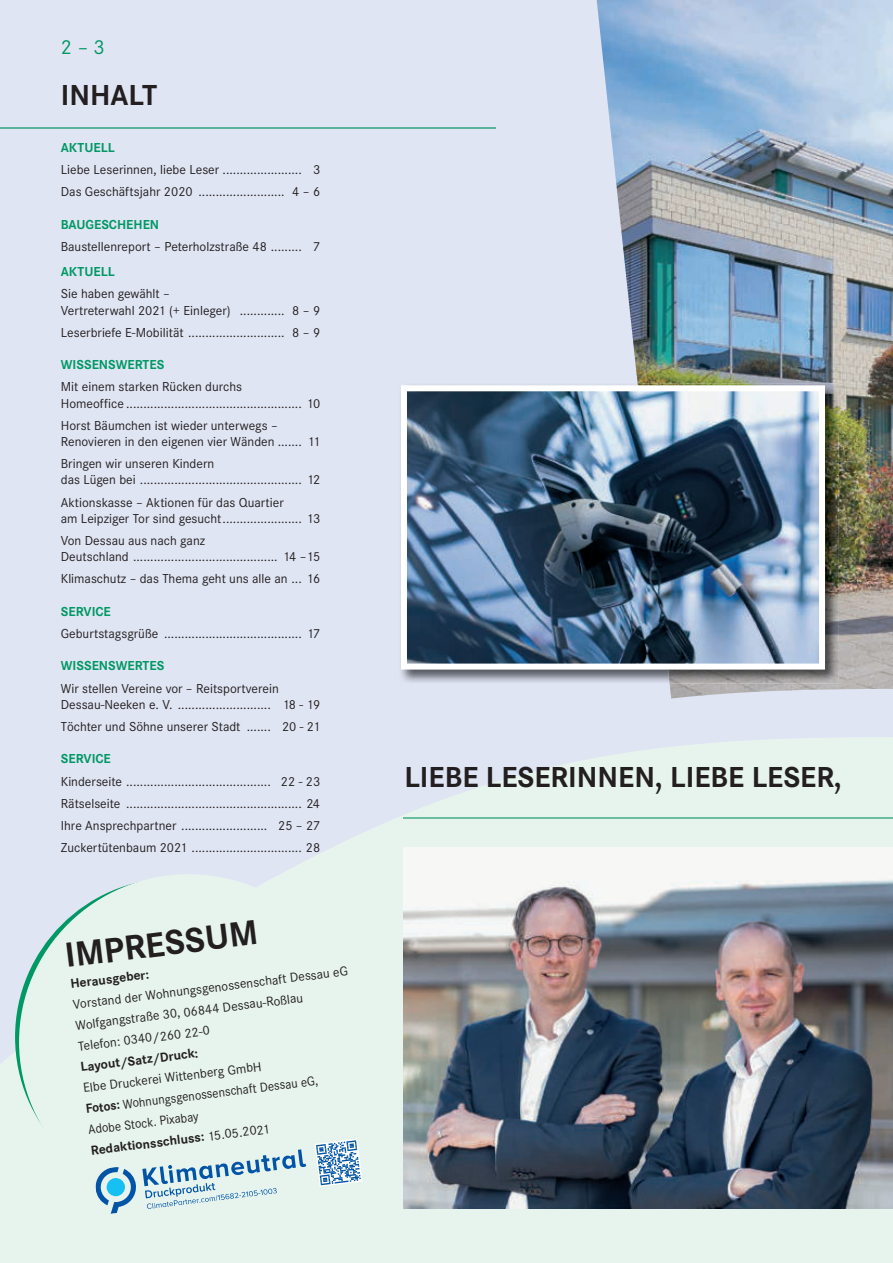
<style>
.page{position:relative;width:893px;height:1263px;background:#fff}
.page>*{position:absolute;margin:0;border:0;box-sizing:border-box;transform-origin:0 0}
.t1{font:700 36px "Corporate S";color:#231f20}
.t2{font:700 30px "Corporate S";color:#231f20}
.t3{font:21px "Corporate S";color:#009864}
.t4{font:13.5px/16.2px "Corporate S";color:#231f20}
.t5{font:700 13.5px "Corporate S";color:#009864}
.t6{font:700 13.5px "Corporate S";color:#231f20}
.s1{font-weight:700}
</style>
<div class="page">
<div style="left:0;top:587px;width:893px;height:676px;background:#e7f4ee"></div>
<div style="left:0;top:0;width:595px;height:1079px;background:#e0e5f3"></div>
<svg style="left:595px;top:0;width:298px;height:848px"></svg>
<img style="left:597px;top:0;width:296px;height:698px">
<div style="left:19px;top:874px;width:340px;height:335px;background:#e7f4ee;border-radius:50%"></div>
<hr style="left:0;top:127px;width:495px;height:2px;background:#5ab39a">
<img style="left:404px;top:848px;width:489px;height:360px">
<hr style="left:404px;top:817px;width:489px;height:1px;background:#6bbda0">
<img style="left:399px;top:383px;width:239px;height:300px">
<img style="left:638px;top:383px;width:201px;height:300px">
<img style="left:401px;top:385px;width:424px;height:284px">
<svg style="left:314px;top:1139px;width:48px;height:48px"></svg>
<svg style="left:95px;top:1149px;width:211px;height:65px"></svg>
<h3 class="t3" style="left:61px;top:36px;width:45px">2 – 3</h3>
<h2 class="t2" style="left:61px;top:78px;width:98px">INHALT</h2>
<p class="t5" style="left:61px;top:140px;width:55px">AKTUELL</p>
<p class="t4" style="left:61px;top:159px;width:261px;line-height:22.2px">Liebe Leserinnen, liebe Leser ....................... 3<br>Das Geschäftsjahr 2020 ......................... 4 – 6</p>
<p class="t5" style="left:61px;top:217px;width:100px">BAUGESCHEHEN</p>
<p class="t4" style="left:61px;top:238px;width:261px">Baustellenreport – Peterholzstraße 48 ......... 7</p>
<p class="t5" style="left:61px;top:264px;width:55px">AKTUELL</p>
<p class="t4" style="left:61px;top:286px;width:261px">Sie haben gewählt –<br>Vertreterwahl 2021 (+ Einleger) ............. 8 – 9</p>
<p class="t4" style="left:61px;top:324px;width:261px">Leserbriefe E-Mobilität ............................ 8 – 9</p>
<p class="t5" style="left:61px;top:357px;width:105px">WISSENSWERTES</p>
<p class="t4" style="left:61px;top:379px;width:261px">Mit einem starken Rücken durchs<br>Homeoffice ................................................... 10</p>
<p class="t4" style="left:61px;top:417px;width:261px">Horst Bäumchen ist wieder unterwegs –<br>Renovieren in den eigenen vier Wänden ....... 11</p>
<p class="t4" style="left:61px;top:456px;width:261px">Bringen wir unseren Kindern<br>das Lügen bei ............................................... 12</p>
<p class="t4" style="left:61px;top:494px;width:261px">Aktionskasse – Aktionen für das Quartier<br>am Leipziger Tor sind gesucht ....................... 13</p>
<p class="t4" style="left:61px;top:532px;width:261px">Von Dessau aus nach ganz<br>Deutschland .......................................... 14 –15</p>
<p class="t4" style="left:61px;top:571px;width:261px">Klimaschutz – das Thema geht uns alle an ... 16</p>
<p class="t5" style="left:61px;top:604px;width:52px">SERVICE</p>
<p class="t4" style="left:61px;top:625px;width:261px">Geburtstagsgrüße ........................................ 17</p>
<p class="t5" style="left:61px;top:659px;width:105px">WISSENSWERTES</p>
<p class="t4" style="left:61px;top:680px;width:261px">Wir stellen Vereine vor – Reitsportverein<br>Dessau-Neeken e. V. ........................... 18 - 19</p>
<p class="t4" style="left:61px;top:718px;width:261px">Töchter und Söhne unserer Stadt ....... 20 - 21</p>
<p class="t5" style="left:61px;top:751px;width:52px">SERVICE</p>
<p class="t4" style="left:61px;top:770px;width:261px;line-height:22.2px;text-align:justify">Kinderseite .......................................... 22 - 23<br>Rätselseite ................................................... 24<br>Ihre Ansprechpartner ......................... 25 – 27<br>Zuckertütenbaum 2021 ................................ 28</p>
<h2 class="t2" style="left:404px;top:761px;width:439px">LIEBE LESERINNEN, LIEBE LESER,</h2>
<h1 class="t1" style="left:63px;top:936px;width:196px;rotate:-7deg">IMPRESSUM</h1>
<p class="t4" style="left:72px;top:994px;width:278px;line-height:21px;rotate:-7deg">Vorstand der Wohnungsgenossenschaft Dessau eG<br>Wolfgangstraße 30, 06844 Dessau-Roßlau<br>Telefon:0340/260 22-0</p>
<p class="t6" style="left:80px;top:1060px;width:120px;rotate:-7deg">Layout/Satz/Druck:</p>
<p class="t6" style="left:70px;top:976px;width:81px;rotate:-7deg">H erausgeber:</p>
<p class="t4" style="left:82px;top:1077px;width:235px;line-height:21px;rotate:-7deg">Elbe DruckereiWittenberg Gm bH<br><span class="s1">Fotos:</span> Wohnungsgenossenschaft Dessau eG,<br>Adobe Stock.Pixabay<br><span class="s1">Redaktionsschluss:</span> 15.05.2021</p>
</div>
